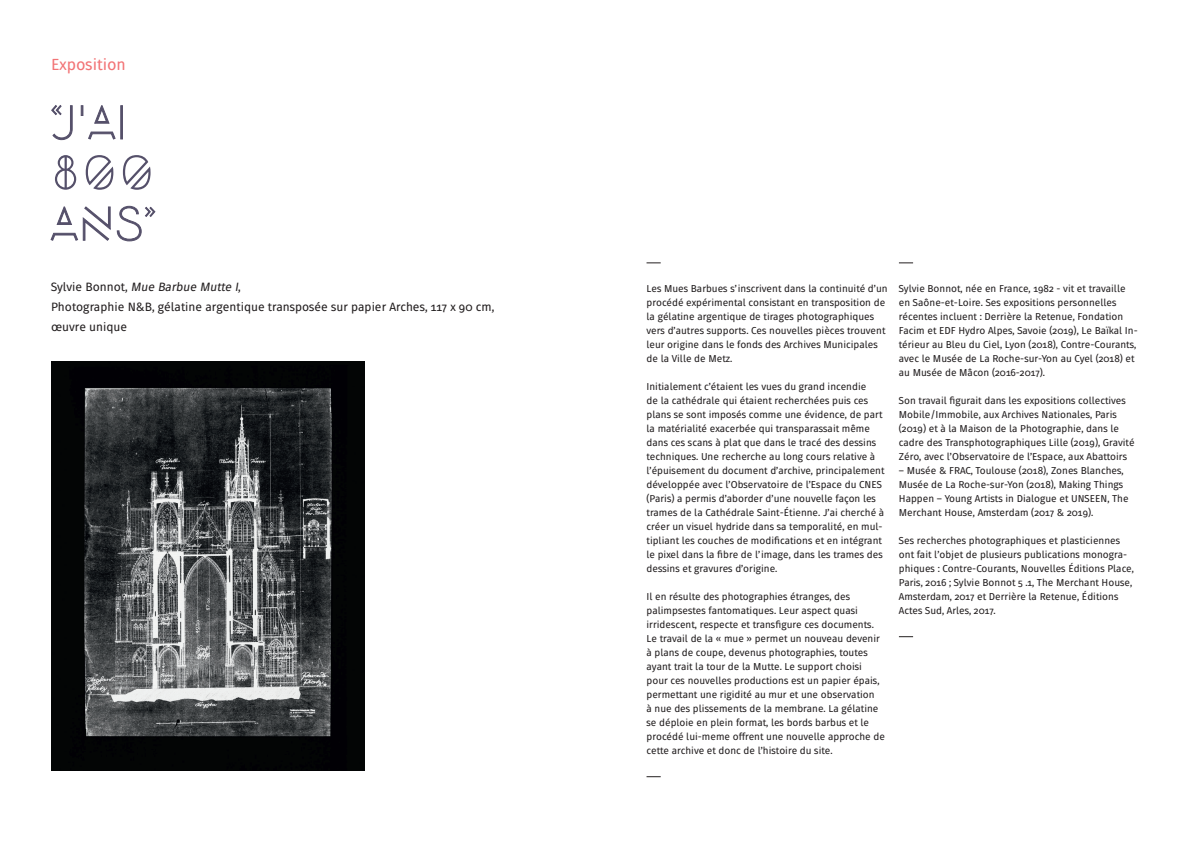
<style>
.page{position:relative;width:1191px;height:842px;background:#fff}
.page>*{position:absolute;margin:0;border:0;box-sizing:border-box;transform-origin:0 0}
.t1{font:16px "Fuse V.2 Text";color:#f27476}
.NOM_ARTITSTE-MEDIUM{font:12px "Fuse V.2 Text";color:#231f20}
.NOM_ARTITSTE-MEDIUM-2{font:italic 12px "Fuse V.2 Text";color:#231f20}
.CORPS_DETEXTE{font:10px/14px "Fuse V.2 Text";color:#231f20}
.s1{font-style:normal}
</style>
<div class="page">
<svg style="left:51px;top:206px;width:104px;height:35px"></svg>
<svg style="left:55px;top:155px;width:96px;height:35px"></svg>
<svg style="left:52px;top:105px;width:71px;height:35px"></svg>
<svg style="left:646px;top:262px;width:14px;height:1px"></svg>
<svg style="left:646px;top:776px;width:14px;height:1px"></svg>
<svg style="left:899px;top:262px;width:14px;height:1px"></svg>
<svg style="left:899px;top:636px;width:14px;height:1px"></svg>
<img style="left:52px;top:362px;width:312px;height:408px">
<h1 class="t1" style="left:51px;top:55px;width:76px">Exposition</h1>
<p class="NOM_ARTITSTE-MEDIUM-2" style="left:51px;top:280px;width:191px"><span class="s1">Sylvie Bonnot,</span> Mue Barbue Mutte I<span class="s1">,</span></p>
<p class="NOM_ARTITSTE-MEDIUM" style="left:51px;top:300px;width:445px">Photographie N&amp;B, gélatine argentique transposée sur papier Arches, 117 x 90 cm,</p>
<p class="NOM_ARTITSTE-MEDIUM" style="left:51px;top:320px;width:78px">œuvre unique</p>
<p class="CORPS_DETEXTE" style="left:646px;top:281px;width:242px">Les Mues Barbues s’inscrivent dans la continuité d’un procédé expérimental consistant en transposition de la gélatine argentique de tirages photographiques vers d’autres supports. Ces nouvelles pièces trouvent leur origine dans le fonds des Archives Municipales de la Ville de Metz.</p>
<p class="CORPS_DETEXTE" style="left:646px;top:379px;width:239px">Initialement c’étaient les vues du grand incendie<br>de la cathédrale qui étaient recherchées puis ces plans se sont imposés comme une évidence, de part la matérialité exacerbée qui transparassait même dans ces scans à plat que dans le tracé des dessins techniques. Une recherche au long cours relative à l’épuisement du document d’archive, principalement développée avec l’Observatoire de l’Espace du CNES (Paris) a permis d’aborder d’une nouvelle façon les trames de la Cathédrale Saint-Étienne. J’ai cherché à créer un visuel hydride dans sa temporalité, en mul&shy;tipliant les couches de modifications et en intégrant le pixel dans la fibre de l’image, dans les trames des dessins et gravures d’origine.</p>
<p class="CORPS_DETEXTE" style="left:646px;top:589px;width:240px">Il en résulte des photographies étranges, des palimpsestes fantomatiques. Leur aspect quasi irridescent, respecte et transfigure ces documents.<br>Le travail de la « mue » permet un nouveau devenir à plans de coupe, devenus photographies, toutes ayant trait la tour de la Mutte. Le support choisi pour ces nouvelles productions est un papier épais, permettant une rigidité au mur et une observation<br>à nue des plissements de la membrane. La gélatine se déploie en plein format, les bords barbus et le procédé lui-meme offrent une nouvelle approche de cette archive et donc de l’histoire du site.</p>
<p class="CORPS_DETEXTE" style="left:899px;top:281px;width:240px">Sylvie Bonnot, née en France, 1982 - vit et travaille en Saône-et-Loire. Ses expositions personnelles récentes incluent : Derrière la Retenue, Fondation Facim et EDF Hydro Alpes, Savoie (2019), Le Baïkal In&shy;térieur au Bleu du Ciel, Lyon (2018), Contre-Courants, avec le Musée de La Roche-sur-Yon au Cyel (2018) et au Musée de Mâcon (2016-2017).</p>
<p class="CORPS_DETEXTE" style="left:899px;top:393px;width:237px">Son travail figurait dans les expositions collectives Mobile/Immobile, aux Archives Nationales, Paris (2019) et à la Maison de la Photographie, dans le cadre des Transphotographiques Lille (2019), Gravité Zéro, avec l’Observatoire de l’Espace, aux Abattoirs</p>
<p class="CORPS_DETEXTE" style="left:899px;top:463px;width:231px">– Musée &amp; FRAC, Toulouse (2018), Zones Blanches, Musée de La Roche-sur-Yon (2018), Making Things Happen – Young Artists in Dialogue et UNSEEN, The Merchant House, Amsterdam (2017 &amp; 2019).</p>
<p class="CORPS_DETEXTE" style="left:899px;top:533px;width:237px">Ses recherches photographiques et plasticiennes ont fait l’objet de plusieurs publications monogra&shy;phiques : Contre-Courants, Nouvelles Éditions Place, Paris, 2016 ; Sylvie Bonnot 5 .1, The Merchant House, Amsterdam, 2017 et Derrière la Retenue, Éditions Actes Sud, Arles, 2017.</p>
</div>
